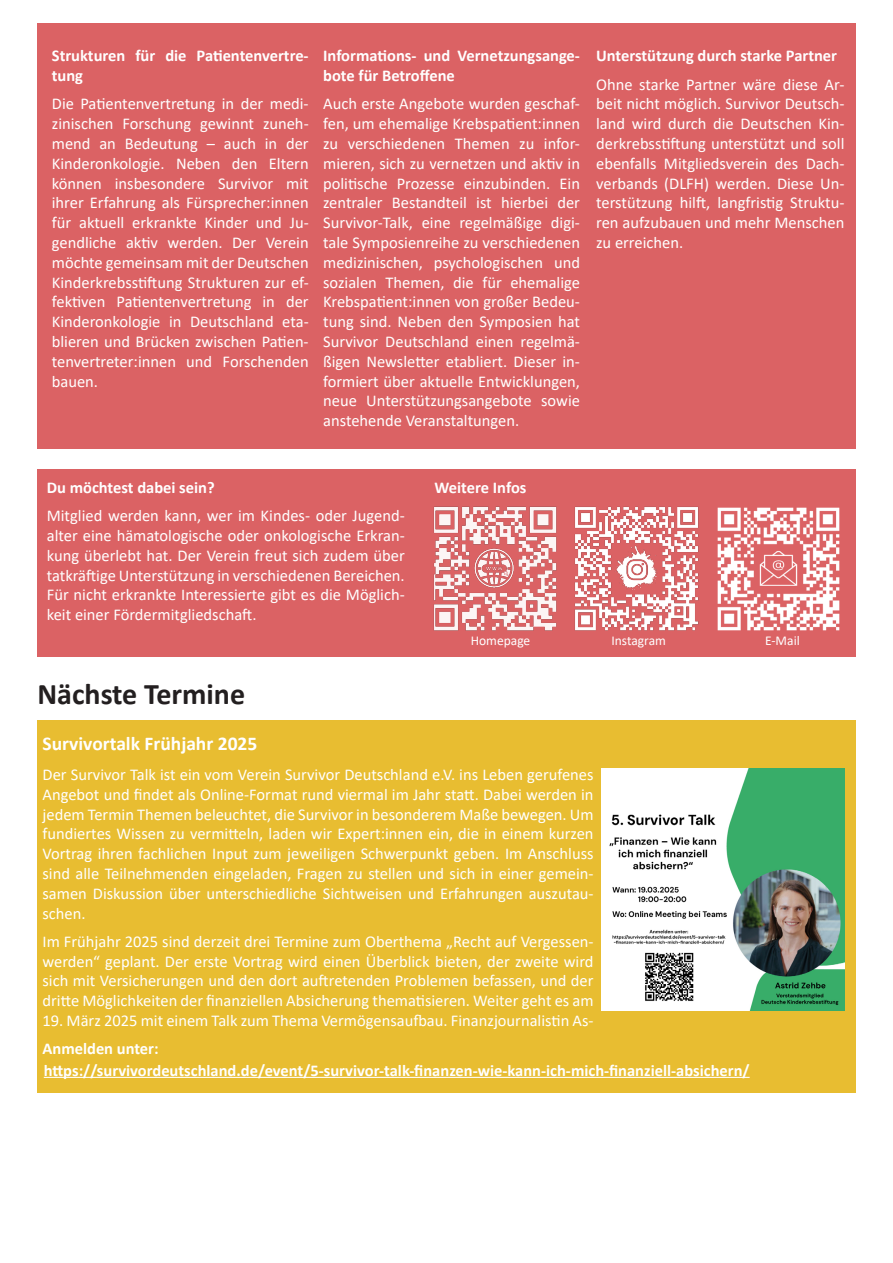
<style>
.page{position:relative;width:893px;height:1263px;background:#fff}
.page>*{position:absolute;margin:0;border:0;box-sizing:border-box;transform-origin:0 0}
.t1{font:700 30px "Calibri";color:#231f20}
.t2{font:700 19.5px "Calibri";color:#fff}
.t3{font:16.5px/19.8px "Calibri";color:#fff;text-align:justify}
.t4{font:700 16.5px/19.8px "Calibri";color:#fff}
.t5{font:13.5px "Calibri";color:#fff}
</style>
<div class="page">
<div style="left:37px;top:23px;width:819px;height:426px;background:#db6264"></div>
<div style="left:37px;top:721px;width:819px;height:372px;background:#e8bd31"></div>
<img style="left:601px;top:768px;width:243px;height:243px">
<hr style="left:44px;top:1077px;width:706px;height:1px;background:#fff">
<div style="left:37px;top:469px;width:819px;height:188px;background:#db6264"></div>
<img style="left:433px;top:506px;width:124px;height:124px">
<img style="left:575px;top:507px;width:124px;height:124px">
<img style="left:717px;top:507px;width:123px;height:124px">
<p class="t4" style="left:52px;top:46px;width:258px">Strukturen für die Patientenvertre&shy;tung</p>
<p class="t3" style="left:52px;top:94px;width:258px">Die Patientenvertretung in der medi&shy;zinischen Forschung gewinnt zuneh&shy;mend an Bedeutung – auch in der Kinderonkologie. Neben den Eltern können insbesondere Survivor mit ihrer Erfahrung als Fürsprecher:innen für aktuell erkrankte Kinder und Ju&shy;gendliche aktiv werden. Der Verein möchte gemeinsam mit der Deutschen Kinderkrebsstiftung Strukturen zur ef&shy;fektiven Patientenvertretung in der Kinderonkologie in Deutschland eta&shy;blieren und Brücken zwischen Patien&shy;tenvertreter:innen und Forschenden bauen.</p>
<p class="t4" style="left:323px;top:46px;width:258px">Informations- und Vernetzungsange&shy;bote für Betroffene</p>
<p class="t3" style="left:323px;top:94px;width:258px">Auch erste Angebote wurden geschaf&shy;fen, um ehemalige Krebspatient:innen zu verschiedenen Themen zu infor&shy;mieren, sich zu vernetzen und aktiv in politische Prozesse einzubinden. Ein zentraler Bestandteil ist hierbei der Survivor-Talk, eine regelmäßige digi&shy;tale Symposienreihe zu verschiedenen medizinischen, psychologischen und sozialen Themen, die für ehemalige Krebspatient:innen von großer Bedeu&shy;tung sind. Neben den Symposien hat Survivor Deutschland einen regelmä&shy;ßigen Newsletter etabliert. Dieser in&shy;formiert über aktuelle Entwicklungen, neue Unterstützungsangebote sowie anstehende Veranstaltungen.</p>
<p class="t4" style="left:596px;top:46px;width:242px">Unterstützung durch starke Partner</p>
<p class="t3" style="left:596px;top:74px;width:250px">Ohne starke Partner wäre diese Ar&shy;beit nicht möglich. Survivor Deutsch&shy;land wird durch die Deutschen Kin&shy;derkrebsstiftung unterstützt und soll ebenfalls Mitgliedsverein des Dach&shy;verbands (DLFH) werden. Diese Un&shy;terstützung hilft, langfristig Struktu&shy;ren aufzubauen und mehr Menschen zu erreichen.</p>
<p class="t4" style="left:47px;top:477px;width:169px">Du möchtest dabei sein?</p>
<p class="t3" style="left:47px;top:505px;width:360px">Mitglied werden kann, wer im Kindes- oder Jugend&shy;alter eine hämatologische oder onkologische Erkran&shy;kung überlebt hat. Der Verein freut sich zudem über tatkräftige Unterstützung in verschiedenen Bereichen.<br>Für nicht erkrankte Interessierte gibt es die Möglich&shy;keit einer Fördermitgliedschaft.</p>
<p class="t4" style="left:435px;top:477px;width:93px">Weitere Infos</p>
<h1 class="t1" style="left:37px;top:673px;width:209px">Nächste Termine</h1>
<p class="t5" style="left:471px;top:631px;width:61px">Homepage</p>
<p class="t5" style="left:611px;top:631px;width:56px">Instagram</p>
<p class="t5" style="left:765px;top:631px;width:36px">E-Mail</p>
<p class="t2" style="left:43px;top:730px;width:216px">Survivortalk Frühjahr 2025</p>
<p class="t3" style="left:43px;top:764px;width:553px">Der Survivor Talk ist ein vom Verein Survivor Deutschland e.V. ins Leben gerufenes Angebot und findet als Online-Format rund viermal im Jahr statt. Dabei werden in jedem Termin Themen beleuchtet, die Survivor in besonderem Maße bewegen. Um fundiertes Wissen zu vermitteln, laden wir Expert:innen ein, die in einem kurzen Vortrag ihren fachlichen Input zum jeweiligen Schwerpunkt geben. Im Anschluss sind alle Teilnehmenden eingeladen, Fragen zu stellen und sich in einer gemein&shy;samen Diskussion über unterschiedliche Sichtweisen und Erfahrungen auszutau&shy;schen.</p>
<p class="t3" style="left:43px;top:931px;width:553px">Im Frühjahr 2025 sind derzeit drei Termine zum Oberthema „Recht auf Vergessen&shy;werden“ geplant. Der erste Vortrag wird einen Überblick bieten, der zweite wird sich mit Versicherungen und den dort auftretenden Problemen befassen, und der dritte Möglichkeiten der finanziellen Absicherung thematisieren. Weiter geht es am</p>
<p class="t3" style="left:43px;top:1010px;width:553px">19. März 2025 mit einem Talk zum Thema Vermögensaufbau. Finanzjournalistin As-</p>
<p class="t4" style="left:43px;top:1038px;width:709px;line-height:21.3px">Anmelden unter: https://survivordeutschland.de/event/5-survivor-talk-finanzen-wie-kann-ich-mich-finanziell-absichern/</p>
</div>
